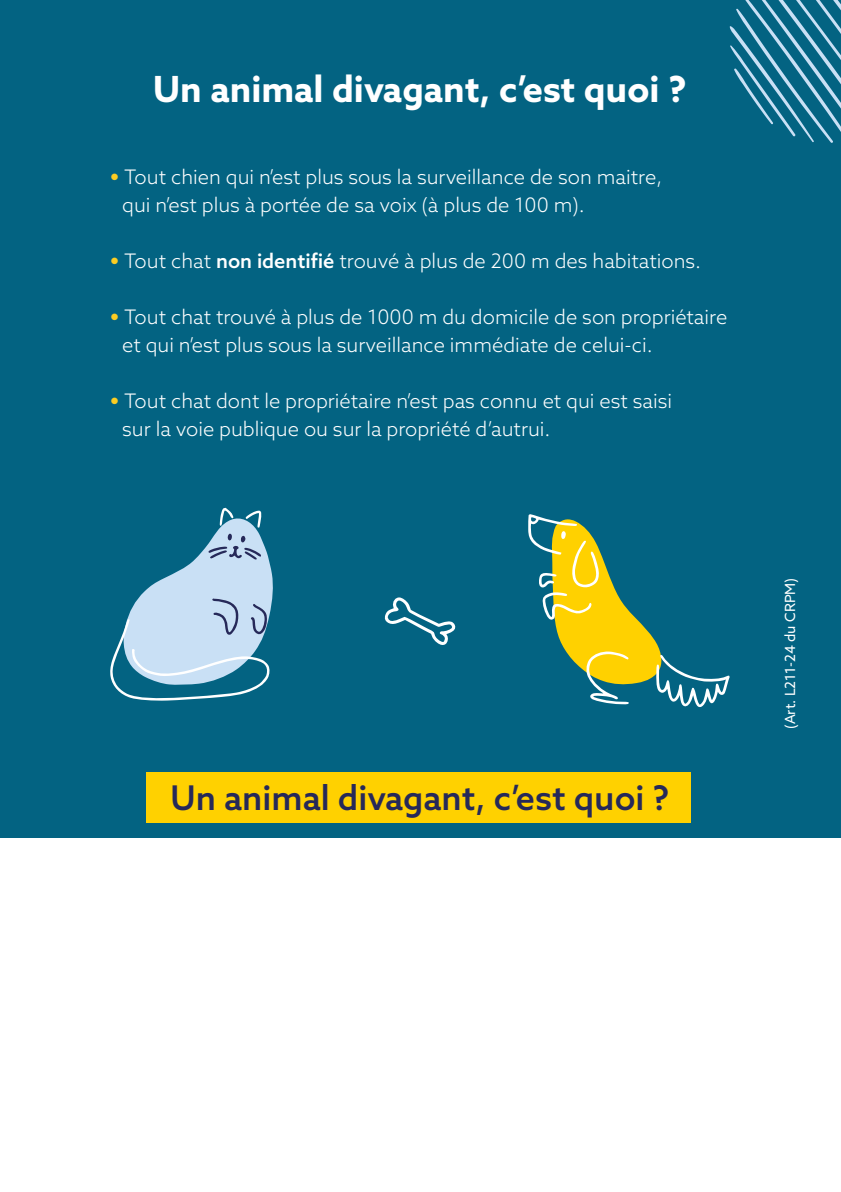
<style>
.page{position:relative;width:841px;height:1192px;background:#fff}
.page>*{position:absolute;margin:0;border:0;box-sizing:border-box;transform-origin:0 0}
.t1{font:700 36px "Azo Sans";color:#fff}
.t2{font:500 34px "Azo Sans";color:#262959}
.t3{font:300 20px/28px "Azo Sans";color:#fff}
.t4{font:14px "Azo Sans";color:#fff}
.s1{font-weight:900;font-size:24px;color:#fccd22}
.s2{font-weight:500}
</style>
<div class="page">
<div style="left:0;top:0;width:840px;height:838px;background:#036382"></div>
<div style="left:146px;top:771px;width:545px;height:51px;background:#ffd100"></div>
<svg style="left:384px;top:597px;width:72px;height:48px"></svg>
<svg style="left:528px;top:514px;width:201px;height:193px"></svg>
<svg style="left:110px;top:508px;width:163px;height:193px"></svg>
<svg style="left:729px;top:0;width:112px;height:144px"></svg>
<h1 class="t1" style="left:153px;top:65px;width:534px">Un animal divagant, c’est quoi ?</h1>
<p class="t3" style="left:122px;top:163px;width:541px;text-indent:-12px"><span class="s1">•</span> Tout chien qui n’est plus sous la surveillance de son maitre, qui n’est plus à portée de sa voix (à plus de 100 m).</p>
<p class="t3" style="left:110px;top:247px;width:592px"><span class="s1">•</span> Tout chat <span class="s2">non identifié</span> trouvé à plus de 200 m des habitations.</p>
<p class="t3" style="left:122px;top:303px;width:606px;text-indent:-12px"><span class="s1">•</span> Tout chat trouvé à plus de 1000 m du domicile de son propriétaire et qui n’est plus sous la surveillance immédiate de celui-ci.</p>
<p class="t3" style="left:122px;top:387px;width:551px;text-indent:-12px"><span class="s1">•</span> Tout chat dont le propriétaire n’est pas connu et qui est saisi sur la voie publique ou sur la propriété d’autrui.</p>
<h2 class="t2" style="left:170px;top:775px;width:500px">Un animal divagant, c’est quoi ?</h2>
<p class="t4" style="left:781px;top:729px;width:153px;rotate:-90deg">(Art. L211-24 du CRPM)</p>
</div>
